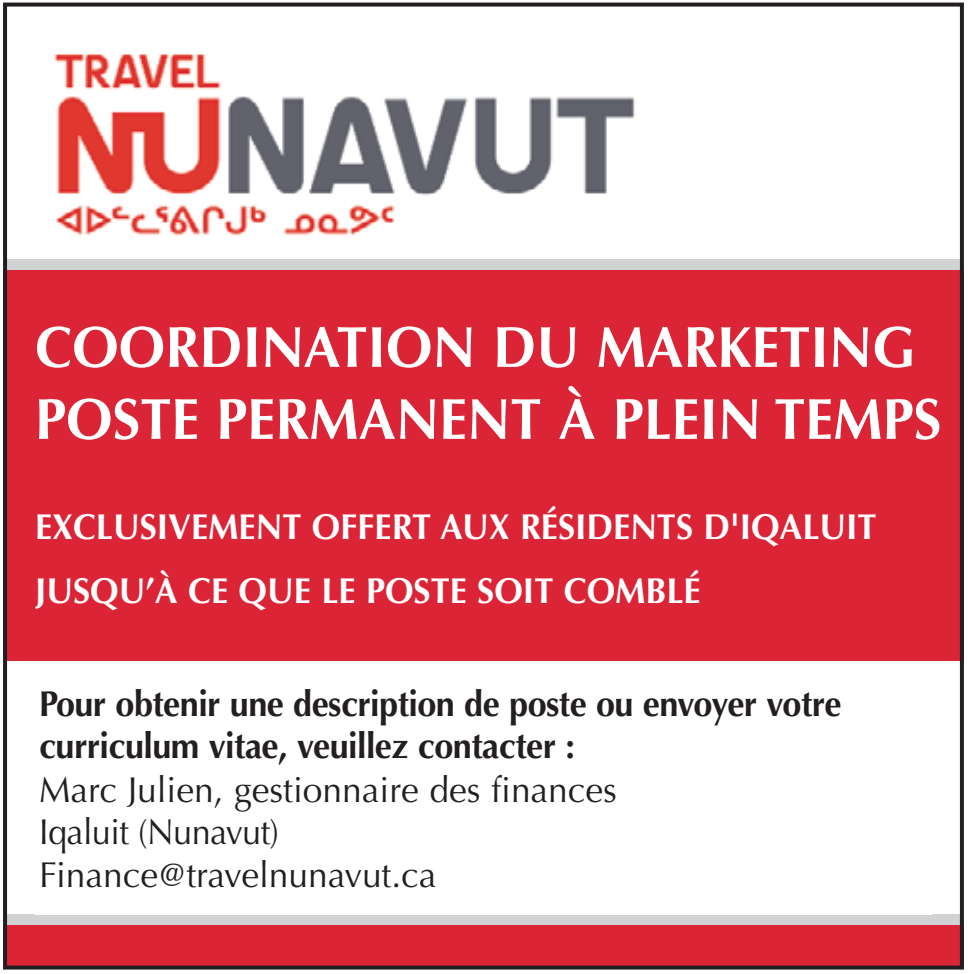
<style>
.page{position:relative;width:968px;height:974px;background:#fff}
.page>*{position:absolute;margin:0;border:0;box-sizing:border-box;transform-origin:0 0}
.t1{font:700 58px "Optima";color:#fff;scale:.96 1}
.t2{font:700 36px/42px "Optima";letter-spacing:-.015em;color:#231f20;scale:.95 1}
.t3{font:700 36px "Optima";color:#fff;scale:.95 1}
.t4{font:36px "Optima";color:#231f20}
.t5{font:36px "Optima";color:#231f20;scale:.95 1}
</style>
<div class="page">
<img style="left:54px;top:54px;width:581px;height:182px">
<div style="left:7px;top:260px;width:952px;height:10px;background:#d1d2d4"></div>
<div style="left:3px;top:270px;width:960px;height:390px;background:#db2537"></div>
<div style="left:3px;top:925px;width:960px;height:41px;background:#db2537"></div>
<div style="left:7px;top:915px;width:952px;height:10px;background:#d1d2d4"></div>
<div style="left:3px;top:3px;width:960px;height:966px;border:4px solid #231f20"></div>
<p class="t1" style="left:35px;top:313px;width:918px">COORDINATION DU MARKETING</p>
<p class="t1" style="left:35px;top:385px;width:945px">POSTE PERMANENT À PLEIN TEMPS</p>
<p class="t3" style="left:35px;top:506px;width:887px">EXCLUSIVEMENT OFFERT AUX RÉSIDENTS D'IQALUIT</p>
<p class="t3" style="left:35px;top:570px;width:702px">JUSQU’À CE QUE LE POSTE SOIT COMBLÉ</p>
<p class="t2" style="left:39px;top:683px;width:846px">Pour obtenir une description de poste ou envoyer votre curriculum vitae, veuillez contacter :</p>
<p class="t4" style="left:39px;top:768px;width:579px">Marc Julien, gestionnaire des finances</p>
<p class="t5" style="left:39px;top:810px;width:254px">Iqaluit (Nunavut)</p>
<p class="t4" style="left:39px;top:853px;width:399px">Finance@travelnunavut.ca</p>
</div>
